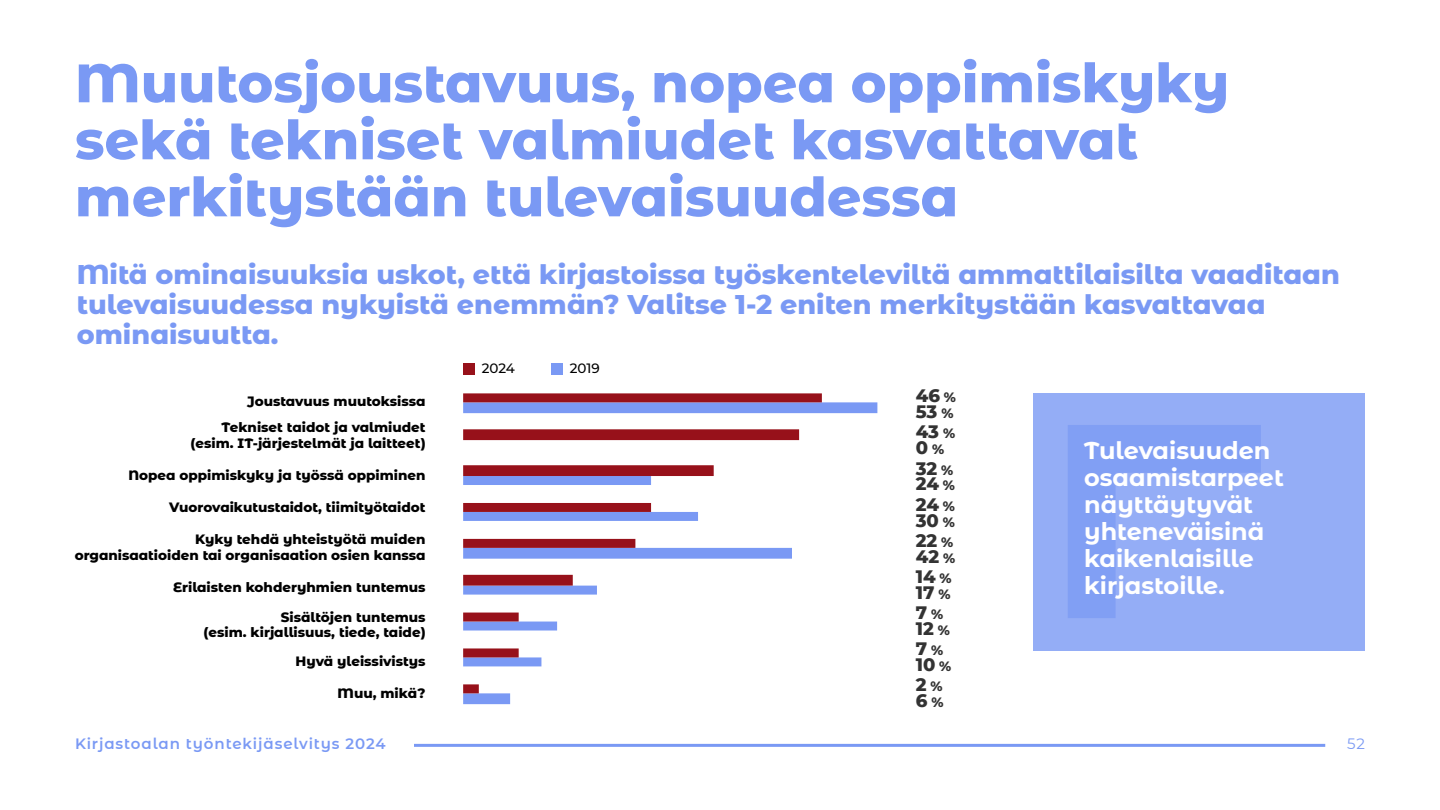
<style>
.page{position:relative;width:1440px;height:810px;background:#fff}
.page>*{position:absolute;margin:0;border:0;box-sizing:border-box;transform-origin:0 0}
.t1{font:800 54px/57px "Montserrat Alternates";color:#7a99f4}
.t2{font:800 27px/30px "Montserrat Alternates";color:#7a99f4}
.t3{font:700 24px/27px "Montserrat Alternates";color:#fff}
.t4{font:800 18px/15.8px "Montserrat Alternates";color:#333}
.t5{font:600 15px "Montserrat Alternates";letter-spacing:.06em;color:#7a99f4}
.t6{font:15px "Montserrat Alternates";color:#7a99f4}
.t7{font:800 13.5px/15.7px "Montserrat Alternates";color:#000;text-align:right}
.t8{font:500 13.5px "Montserrat Alternates";letter-spacing:-.005em;color:#000}
.s1{font-size:13.5px}
</style>
<div class="page">
<div style="left:463px;top:363px;width:11px;height:11px;background:#97111a"></div>
<div style="left:551px;top:363px;width:11px;height:11px;background:#7a99f4"></div>
<svg style="left:463px;top:402px;width:414px;height:302px"></svg>
<svg style="left:463px;top:393px;width:359px;height:300px"></svg>
<div style="left:1034px;top:393px;width:331px;height:258px;background:#94adf6"></div>
<svg style="left:1068px;top:425px;width:193px;height:193px"></svg>
<hr style="left:414px;top:744px;width:911px;height:3px;background:#7a99f4">
<h1 class="t1" style="left:75px;top:52px;width:1156px">Muutosjoustavuus, nopea oppimiskyky sekä tekniset valmiudet kasvattavat merkitystään tulevaisuudessa</h1>
<h2 class="t2" style="left:77px;top:258px;width:1265px">Mitä ominaisuuksia uskot, että kirjastoissa työskenteleviltä ammattilaisilta vaaditaan tulevaisuudessa nykyistä enemmän? Valitse 1-2 eniten merkitystään kasvattavaa ominaisuutta.</h2>
<p class="t7" style="left:222px;top:387px;width:206px;line-height:26.2px">Joustavuus muutoksissa<br>Tekniset taidot ja valmiudet</p>
<p class="t7" style="left:191px;top:434px;width:237px">(esim. IT-järjestelmät ja laitteet)</p>
<p class="t7" style="left:128px;top:466px;width:299px">Nopea oppimiskyky ja työssä oppiminen</p>
<p class="t7" style="left:169px;top:499px;width:258px">Vuorovaikutustaidot, tiimityötaidot</p>
<p class="t7" style="left:75px;top:531px;width:352px">Kyky tehdä yhteistyötä muiden organisaatioiden tai organisaation osien kanssa</p>
<p class="t7" style="left:173px;top:579px;width:254px">Erilaisten kohderyhmien tuntemus</p>
<p class="t7" style="left:203px;top:608px;width:224px">Sisältöjen tuntemus<br>(esim. kirjallisuus, tiede, taide)</p>
<p class="t7" style="left:295px;top:652px;width:132px">Hyvä yleissivistys</p>
<p class="t7" style="left:338px;top:685px;width:90px">Muu, mikä?</p>
<p class="t8" style="left:482px;top:359px;width:35px">2024</p>
<p class="t8" style="left:570px;top:359px;width:31px">2019</p>
<h3 class="t4" style="left:916px;top:387px;width:42px">46 <span class="s1">%<br></span>53 <span class="s1">%</span></h3>
<h3 class="t4" style="left:916px;top:423px;width:41px">43 <span class="s1">%<br></span>0 <span class="s1">%</span></h3>
<h3 class="t4" style="left:916px;top:459px;width:41px">32 <span class="s1">%<br></span>24 <span class="s1">%</span></h3>
<h3 class="t4" style="left:916px;top:495px;width:41px">24 <span class="s1">%<br></span>30 <span class="s1">%</span></h3>
<h3 class="t4" style="left:916px;top:532px;width:41px">22 <span class="s1">%<br></span>42 <span class="s1">%</span></h3>
<h3 class="t4" style="left:916px;top:568px;width:37px">14 <span class="s1">%<br></span>17 <span class="s1">%</span></h3>
<h3 class="t4" style="left:916px;top:604px;width:36px">7 <span class="s1">%<br></span>12 <span class="s1">%</span></h3>
<h3 class="t4" style="left:916px;top:640px;width:37px">7 <span class="s1">%<br></span>10 <span class="s1">%</span></h3>
<h3 class="t4" style="left:916px;top:676px;width:29px">2 <span class="s1">%<br></span>6 <span class="s1">%</span></h3>
<h3 class="t3" style="left:1084px;top:436px;width:201px">Tulevaisuuden osaamistarpeet näyttäytyvät yhteneväisinä kaikenlaisille kirjastoille.</h3>
<p class="t5" style="left:75px;top:733px;width:312px">Kirjastoalan työntekijäselvitys 2024</p>
<p class="t6" style="left:1347px;top:734px;width:19px">52</p>
</div>
